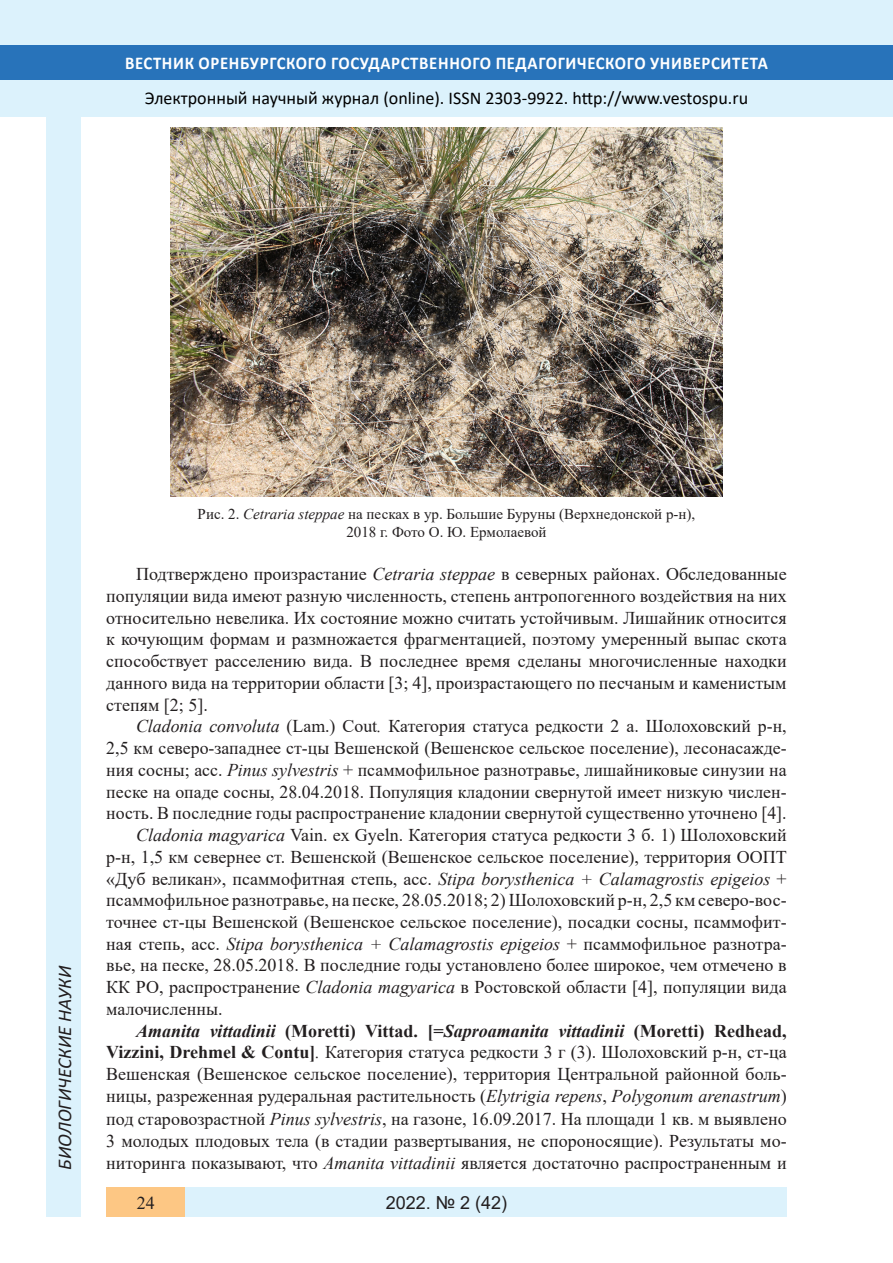
<style>
.page{position:relative;width:893px;height:1263px;background:#fff}
.page>*{position:absolute;margin:0;border:0;box-sizing:border-box;transform-origin:0 0}
.t1{font:italic 19.5px "Calibri";color:#231f20}
.Стиль2{font:18px/21.8px "Times New Roman";color:#231f20;text-align:justify}
.t2{font:18px "Calibri";color:#000}
.t3{font:700 18px "Calibri";letter-spacing:.04em;color:#fff;scale:.93 1}
.t4{font:18px "Arial";color:#231f20}
.таблица{font:15px "Times New Roman";color:#231f20}
.s1{font-style:italic}
.s2{font-weight:700;font-style:italic}
.s3{font-weight:700}
</style>
<div class="page">
<div style="left:0;top:0;width:893px;height:116px;background:#dcf2fc"></div>
<div style="left:0;top:45px;width:893px;height:34px;background:#2873ba"></div>
<div style="left:106px;top:1188px;width:681px;height:29px;background:#dcf2fc"></div>
<div style="left:106px;top:1188px;width:79px;height:29px;background:#fdc784"></div>
<div style="left:47px;top:116px;width:34px;height:1101px;background:#dcf2fc"></div>
<img style="left:170px;top:128px;width:553px;height:368px">
<p class="t3" style="left:125px;top:50px;width:693px">ВЕСТНИК ОРЕНБУРГСКОГО ГОСУДАРСТВЕННОГО ПЕДАГОГИЧЕСКОГО УНИВЕРСИТЕТА</p>
<p class="t2" style="left:145px;top:85px;width:605px">Электронный научный журнал (online). ISSN 2303-9922. http://www.vestospu.ru</p>
<p class="t1" style="left:51px;top:1170px;width:206px;rotate:-90deg">БИОЛОГИЧЕСКИЕ НАУКИ</p>
<p class="таблица" style="left:198px;top:503px;width:499px">Рис. 2. <span class="s1">Cetraria steppae</span> на песках в ур. Большие Буруны (Верхнедонской р-н),</p>
<p class="таблица" style="left:346px;top:521px;width:202px">2018 г. Фото О. Ю. Ермолаевой</p>
<p class="Стиль2" style="left:106px;top:563px;width:682px;text-indent:30px">Подтверждено произрастание <span class="s1">Cetraria steppae</span> в северных районах. Обследованные популяции вида имеют разную численность, степень антропогенного воздействия на них относительно невелика. Их состояние можно считать устойчивым. Лишайник относится к кочующим формам и размножается фрагментацией, поэтому умеренный выпас скота способствует расселению вида. В последнее время сделаны многочисленные находки данного вида на территории области [3; 4], произрастающего по песчаным и каменистым степям [2; 5].</p>
<p class="Стиль2" style="left:106px;top:715px;width:682px;text-indent:30px"><span class="s1">Cladonia convoluta</span> (Lam.) Cout<span class="s1">.</span> Категория статуса редкости 2 а. Шолоховский р-н, 2,5 км северо-западнее ст-цы Вешенской (Вешенское сельское поселение), лесонасажде&shy;ния сосны; асс. <span class="s1">Pinus sylvestris</span> + псаммофильное разнотравье, лишайниковые синузии на песке на опаде сосны, 28.04.2018. Популяция кладонии свернутой имеет низкую числен&shy;ность. В последние годы распространение кладонии свернутой существенно уточнено [4].</p>
<p class="Стиль2" style="left:106px;top:823px;width:682px;text-indent:30px"><span class="s1">Cladonia magyarica</span> Vain. ex Gyeln. Категория статуса редкости 3 б. 1) Шолоховский р-н, 1,5 км севернее ст. Вешенской (Вешенское сельское поселение), территория ООПТ «Дуб великан», псаммофитная степь, асс. <span class="s1">Stipa borysthenica + Calamagrostis epigeios</span> + псаммофильное разнотравье, на песке, 28.05.2018; 2) Шолоховский р-н, 2,5 км северо-вос&shy;точнее ст-цы Вешенской (Вешенское сельское поселение), посадки сосны, псаммофит&shy;ная степь, асс. <span class="s1">Stipa borysthenica + Calamagrostis epigeios</span> + псаммофильное разнотра&shy;вье, на песке, 28.05.2018. В последние годы установлено более широкое, чем отмечено в КК РО, распространение <span class="s1">Cladonia magyarica</span> в Ростовской области [4], популяции вида малочисленны.</p>
<p class="Стиль2" style="left:106px;top:1019px;width:682px;line-height:22.2px;text-indent:30px"><span class="s2">Amanita vittadinii</span> <span class="s3">(Mоretti) Vittad. [=</span><span class="s2">Saproamanita vittadinii</span> <span class="s3">(Moretti) Redhead, Vizzini, Drehmel &amp; Contu]</span><span class="s1">.</span> Категория статуса редкости 3 г (3). Шолоховский р-н, ст-ца Вешенская (Вешенское сельское поселение), территория Центральной районной боль&shy;ницы, разреженная рудеральная растительность (<span class="s1">Elytrigia repens</span>, <span class="s1">Polygonum arenastrum</span>) под старовозрастной <span class="s1">Pinus sylvestris</span>, на газоне, 16.09.2017. На площади 1 кв. м выявлено 3 молодых плодовых тела (в стадии развертывания, не спороносящие). Результаты мо&shy;ниторинга показывают, что <span class="s1">Amanita vittadinii</span> является достаточно распространенным и</p>
<p class="Стиль2" style="left:137px;top:1191px;width:19px">24</p>
<p class="t4" style="left:386px;top:1190px;width:123px">2022. № 2 (42)</p>
</div>
